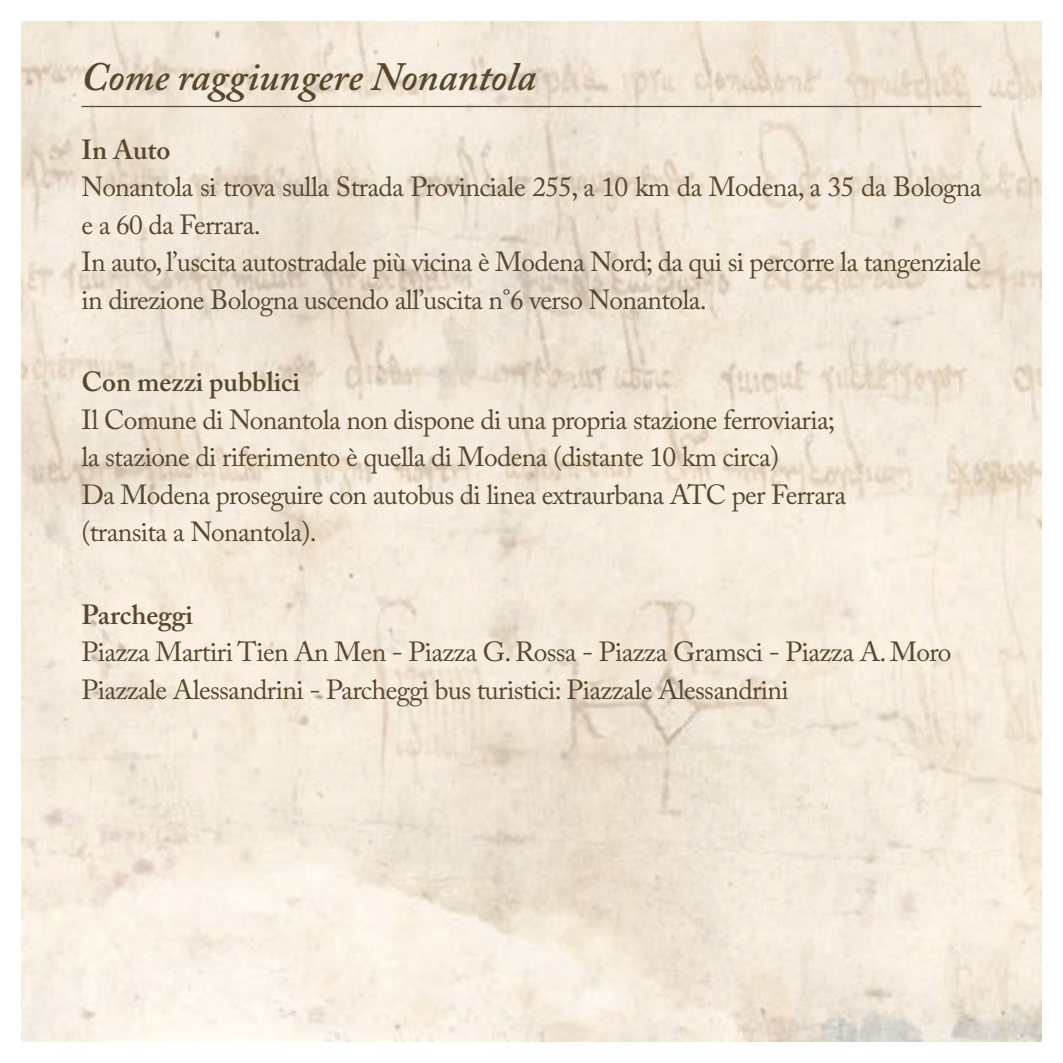
<style>
.page{position:relative;width:1063px;height:1063px;background:#fff}
.page>*{position:absolute;margin:0;border:0;box-sizing:border-box;transform-origin:0 0}
.t1{font:italic 600 40px "Adobe Caslon Pro";color:#57472e}
.t2{font:27.5px/37.5px "Adobe Caslon Pro";letter-spacing:-.025em;color:#57472e}
.t3{font:600 27.5px "Adobe Caslon Pro";color:#57472e}
</style>
<div class="page">
<img style="left:21px;top:21px;width:1021px;height:1021px">
<hr style="left:81px;top:106px;width:900px;height:1px;background:#57472e">
<h1 class="t1" style="left:81px;top:53px;width:456px">Come raggiungere Nonantola</h1>
<p class="t3" style="left:81px;top:133px;width:91px">In Auto</p>
<p class="t2" style="left:81px;top:168px;width:901px">Nonantola si trova sulla Strada Provinciale 255, a 10 km da Modena, a 35 da Bologna e a 60 da Ferrara.<br>In auto, l’uscita autostradale più vicina è Modena Nord; da qui si percorre la tangenziale in direzione Bologna uscendo all’uscita n°6 verso Nonantola.</p>
<p class="t3" style="left:81px;top:366px;width:220px">Con mezzi pubblici</p>
<p class="t2" style="left:81px;top:401px;width:766px">Il Comune di Nonantola non dispone di una propria stazione ferroviaria; la stazione di riferimento è quella di Modena (distante 10 km circa)<br>Da Modena proseguire con autobus di linea extraurbana ATC per Ferrara (transita a Nonantola).</p>
<p class="t3" style="left:81px;top:598px;width:113px">Parcheggi</p>
<p class="t2" style="left:81px;top:633px;width:872px">Piazza Martiri Tien An Men - Piazza G. Rossa - Piazza Gramsci - Piazza A. Moro<br>Piazzale Alessandrini - Parcheggi bus turistici: Piazzale Alessandrini</p>
</div>
